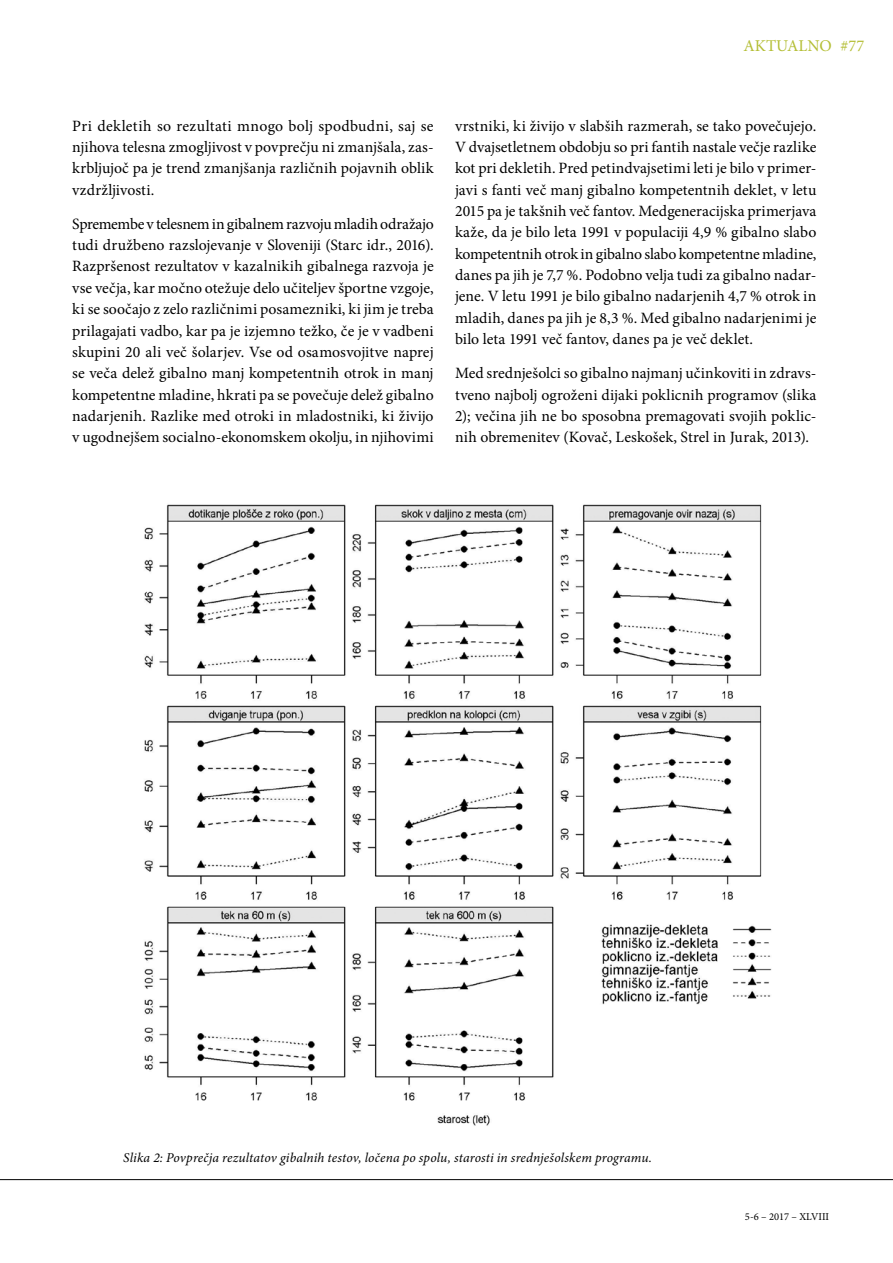
<style>
.page{position:relative;width:893px;height:1263px;background:#fff}
.page>*{position:absolute;margin:0;border:0;box-sizing:border-box;transform-origin:0 0}
.t1{font:16.5px "Minion Pro";color:#b4be35}
.t2{font:15.75px/21.3px "Minion Pro";color:#000;text-align:justify}
.t3{font:italic 13.5px "Minion Pro";letter-spacing:.01em;color:#000}
.t4{font:10.5px "Minion Pro";color:#000}
</style>
<div class="page">
<hr style="left:0;top:1179px;width:893px;height:1px;background:#000">
<img style="left:144px;top:504px;width:628px;height:622px">
<p class="t1" style="left:743px;top:35px;width:122px">AKTUALNO #77</p>
<p class="t2" style="left:72px;top:115px;width:363px">Pri dekletih so rezultati mnogo bolj spodbudni, saj se njihova telesna zmogljivost v povprečju ni zmanjšala, zas&shy;krbljujoč pa je trend zmanjšanja različnih pojavnih oblik vzdržljivosti.</p>
<p class="t2" style="left:72px;top:213px;width:363px">Spremembe v telesnem in gibalnem razvoju mladih odražajo tudi družbeno razslojevanje v Sloveniji (Starc idr., 2016).<br>Razpršenost rezultatov v kazalnikih gibalnega razvoja je vse večja, kar močno otežuje delo učiteljev športne vzgoje, ki se soočajo z zelo različnimi posamezniki, ki jim je treba prilagajati vadbo, kar pa je izjemno težko, če je v vadbeni skupini 20 ali več šolarjev. Vse od osamosvojitve naprej se veča delež gibalno manj kompetentnih otrok in manj kompetentne mladine, hkrati pa se povečuje delež gibalno nadarjenih. Razlike med otroki in mladostniki, ki živijo v ugodnejšem socialno-ekonomskem okolju, in njihovimi</p>
<p class="t2" style="left:455px;top:115px;width:363px">vrstniki, ki živijo v slabših razmerah, se tako povečujejo.<br>V dvajsetletnem obdobju so pri fantih nastale večje razlike kot pri dekletih. Pred petindvajsetimi leti je bilo v primer&shy;javi s fanti več manj gibalno kompetentnih deklet, v letu 2015 pa je takšnih več fantov. Medgeneracijska primerjava kaže, da je bilo leta 1991 v populaciji 4,9 % gibalno slabo kompetentnih otrok in gibalno slabo kompetentne mladine, danes pa jih je 7,7 %. Podobno velja tudi za gibalno nadar&shy;jene. V letu 1991 je bilo gibalno nadarjenih 4,7 % otrok in mladih, danes pa jih je 8,3 %. Med gibalno nadarjenimi je bilo leta 1991 več fantov, danes pa je več deklet.</p>
<p class="t2" style="left:455px;top:363px;width:363px">Med srednješolci so gibalno najmanj učinkoviti in zdravs&shy;tveno najbolj ogroženi dijaki poklicnih programov (slika 2); večina jih ne bo sposobna premagovati svojih poklic&shy;nih obremenitev (Kovač, Leskošek, Strel in Jurak, 2013).</p>
<p class="t3" style="left:123px;top:1148px;width:530px">Slika 2: Povprečja rezultatov gibalnih testov, ločena po spolu, starosti in srednješolskem programu.</p>
<p class="t4" style="left:745px;top:1210px;width:86px">5-6 – 2017 – XLVIII</p>
</div>
